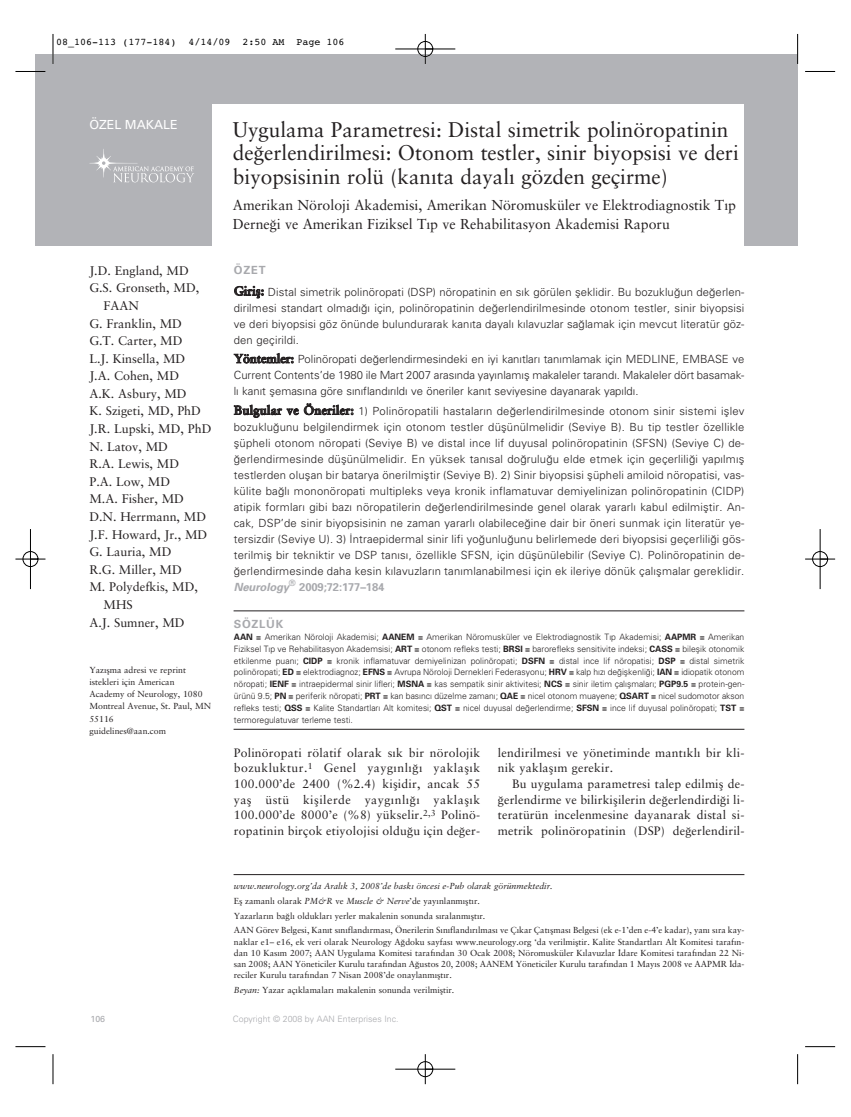
<style>
.page{position:relative;width:851px;height:1117px;background:#fff}
.page>*{position:absolute;margin:0;border:0;box-sizing:border-box;transform-origin:0 0}
.t1{font:21.25px/23.8px "Sabon Roman";color:#231f20}
.t2{font:14.38px/18.8px "Sabon Roman";color:#231f20}
.t3{font:12.5px "Sabon Roman";color:#231f20}
.t4{font:12.5px "Univers T";color:#fff}
.t5{font:12.25px/15.6px "Sabon Roman";letter-spacing:.015em;color:#231f20;text-align:justify}
.t6{font:11.25px/16px "Univers T Light";letter-spacing:.01em;color:#231f20;text-align:justify}
.t7{font:11.25px "Univers T Bold";letter-spacing:-.01em;color:#a8a9ad}
.t8{font:11.25px "Univers T Bold";letter-spacing:.03em;color:#a8a9ad}
.t9{font:10px "Courier TU";color:#000}
.t10{font:8.75px/11.9px "Univers T Light";color:#231f20;text-align:justify}
.t11{font:8.75px/12.2px "Sabon Roman";color:#231f20}
.t12{font:italic 8.75px "Sabon";color:#231f20}
.t13{font:8.75px "Univers T Light";color:#a8a9ad}
.t14{font:8.75px "Univers T";color:#a8a9ad}
.s1{font-family:"Sabon";font-weight:700;font-size:12.5px}
.s2{font-style:italic}
.s3{font-family:"Univers T Bold"}
.s4{font-family:"Sabon";font-style:italic}
</style>
<div class="page">
<div style="left:35px;top:54px;width:177px;height:191px;background:#b2b3b7"></div>
<div style="left:744px;top:54px;width:53px;height:191px;background:#b2b3b7"></div>
<div style="left:35px;top:54px;width:762px;height:49px;background:#b2b3b7"></div>
<hr style="left:233px;top:874px;width:511px;height:1px;background:#231f20">
<hr style="left:233px;top:610px;width:511px;height:1px;background:#231f20">
<hr style="left:233px;top:728px;width:511px;height:1px;background:#231f20">
<svg style="left:89px;top:149px;width:105px;height:33px"></svg>
<hr style="left:53px;top:34px;width:1px;height:30px;background:#000">
<hr style="left:15px;top:71px;width:30px;height:1px;background:#000">
<hr style="left:797px;top:34px;width:1px;height:30px;background:#000">
<hr style="left:805px;top:71px;width:30px;height:1px;background:#000">
<hr style="left:53px;top:1053px;width:1px;height:30px;background:#000">
<hr style="left:15px;top:1046px;width:30px;height:1px;background:#000">
<hr style="left:797px;top:1053px;width:1px;height:30px;background:#000">
<hr style="left:805px;top:1046px;width:30px;height:1px;background:#000">
<hr style="left:395px;top:49px;width:60px;height:1px;background:#000">
<hr style="left:395px;top:1068px;width:60px;height:1px;background:#000">
<hr style="left:30px;top:529px;width:1px;height:60px;background:#000">
<hr style="left:819px;top:529px;width:1px;height:60px;background:#000">
<hr style="left:425px;top:34px;width:1px;height:30px;background:#000">
<hr style="left:425px;top:1053px;width:1px;height:30px;background:#000">
<hr style="left:15px;top:558px;width:30px;height:1px;background:#000">
<hr style="left:805px;top:558px;width:30px;height:1px;background:#000">
<div style="left:417px;top:41px;width:16px;height:16px;border:1px solid #000;border-radius:50%"></div>
<div style="left:417px;top:1061px;width:16px;height:15px;border:1px solid #000;border-radius:50%"></div>
<div style="left:23px;top:551px;width:15px;height:15px;border:1px solid #000;border-radius:50%"></div>
<div style="left:812px;top:551px;width:15px;height:15px;border:1px solid #000;border-radius:50%"></div>
<p class="t9" style="left:56px;top:38px;width:290px">08_106-113 (177-184) 4/14/09 2:50 AM Page 106</p>
<p class="t4" style="left:89px;top:120px;width:90px">ÖZEL MAKALE</p>
<p class="t3" style="left:89px;top:265px;width:101px">J.D. England, MD</p>
<p class="t3" style="left:89px;top:283px;width:111px">G.S. Gronseth, MD,</p>
<p class="t3" style="left:104px;top:300px;width:37px">FAAN</p>
<p class="t3" style="left:89px;top:318px;width:94px">G. Franklin, MD</p>
<p class="t3" style="left:89px;top:335px;width:95px">G.T. Carter, MD</p>
<p class="t3" style="left:89px;top:353px;width:97px">L.J. Kinsella, MD</p>
<p class="t3" style="left:89px;top:370px;width:91px">J.A. Cohen, MD</p>
<p class="t3" style="left:89px;top:388px;width:99px">A.K. Asbury, MD</p>
<p class="t3" style="left:89px;top:406px;width:113px">K. Szigeti, MD, PhD</p>
<p class="t3" style="left:89px;top:423px;width:123px">J.R. Lupski, MD, PhD</p>
<p class="t3" style="left:89px;top:441px;width:80px">N. Latov, MD</p>
<p class="t3" style="left:89px;top:458px;width:91px">R.A. Lewis, MD</p>
<p class="t3" style="left:89px;top:476px;width:82px">P.A. Low, MD</p>
<p class="t3" style="left:89px;top:493px;width:96px">M.A. Fisher, MD</p>
<p class="t3" style="left:89px;top:511px;width:118px">D.N. Herrmann, MD</p>
<p class="t3" style="left:89px;top:529px;width:119px">J.F. Howard, Jr., MD</p>
<p class="t3" style="left:89px;top:546px;width:83px">G. Lauria, MD</p>
<p class="t3" style="left:89px;top:564px;width:94px">R.G. Miller, MD</p>
<p class="t3" style="left:89px;top:581px;width:110px">M. Polydefkis, MD,</p>
<p class="t3" style="left:104px;top:599px;width:31px">MHS</p>
<p class="t3" style="left:89px;top:616px;width:97px">A.J. Sumner, MD</p>
<p class="t11" style="left:89px;top:664px;width:123px">Yaz›flma adresi ve reprint istekleri için American<br>Academy of Neurology, 1080<br>Montreal Avenue, St. Paul, MN<br>55116<br>guidelines@aan.com</p>
<h1 class="t1" style="left:233px;top:119px;width:507px">Uygulama Parametresi: Distal simetrik polinöropatinin de¤erlendirilmesi: Otonom testler, sinir biyopsisi ve deri biyopsisinin rolü (kan›ta dayal› gözden geçirme)</h1>
<p class="t2" style="left:233px;top:197px;width:504px">Amerikan Nöroloji Akademisi, Amerikan Nöromusküler ve Elektrodiagnostik T›p<br>Derne¤i ve Amerikan Fiziksel T›p ve Rehabilitasyon Akademisi Raporu</p>
<p class="t8" style="left:234px;top:266px;width:33px">ÖZET</p>
<p class="t6" style="left:234px;top:284px;width:512px"><span class="s1">Girifl:</span> Distal simetrik polinöropati (DSP) nöropatinin en s›k görülen fleklidir. Bu bozuklu¤un de¤erlen&shy;dirilmesi standart olmad›¤› için, polinöropatinin de¤erlendirilmesinde otonom testler, sinir biyopsisi ve deri biyopsisi göz önünde bulundurarak kan›ta dayal› k›lavuzlar sa¤lamak için mevcut literatür göz&shy;den geçirildi.</p>
<p class="t6" style="left:234px;top:352px;width:512px"><span class="s1">Yöntemler:</span> Polinöropati de¤erlendirmesindeki en iyi kan›tlar› tan›mlamak için MEDLINE, EMBASE ve Current Contents’de 1980 ile Mart 2007 aras›nda yay›nlam›fl makaleler tarand›. Makaleler dört basamak&shy;l› kan›t flemas›na göre s›n›fland›r›ld› ve öneriler kan›t seviyesine dayanarak yap›ld›.</p>
<p class="t6" style="left:234px;top:403px;width:512px"><span class="s1">Bulgular ve Öneriler:</span> 1) Polinöropatili hastalar›n de¤erlendirilmesinde otonom sinir sistemi ifllev bozuklu¤unu belgilendirmek için otonom testler düflünülmelidir (Seviye B). Bu tip testler özellikle flüpheli otonom nöropati (Seviye B) ve distal ince lif duyusal polinöropatinin (SFSN) (Seviye C) de-¤erlendirmesinde düflünülmelidir. En yüksek tan›sal do¤rulu¤u elde etmek için geçerlili¤i yap›lm›fl testlerden oluflan bir batarya önerilmifltir (Seviye B). 2) Sinir biyopsisi flüpheli amiloid nöropatisi, vas&shy;külite ba¤l› mononöropati multipleks veya kronik inflamatuvar demiyelinizan polinöropatinin (CIDP) atipik formlar› gibi baz› nöropatilerin de¤erlendirilmesinde genel olarak yararl› kabul edilmifltir. An&shy;cak, DSP’de sinir biyopsisinin ne zaman yararl› olabilece¤ine dair bir öneri sunmak için literatür ye&shy;tersizdir (Seviye U). 3) ‹ntraepidermal sinir lifi yo¤unlu¤unu belirlemede deri biyopsisi geçerlili¤i gös&shy;terilmifl bir tekniktir ve DSP tan›s›, özellikle SFSN, için düflünülebilir (Seviye C). Polinöropatinin de-¤erlendirmesinde daha kesin k›lavuzlar›n tan›mlanabilmesi için ek ileriye dönük çal›flmalar gereklidir.</p>
<p class="t7" style="left:234px;top:582px;width:152px"><span class="s2">Neurology</span><sup>®</sup> 2009;72:177–184</p>
<p class="t8" style="left:234px;top:619px;width:51px">SÖZLÜK</p>
<p class="t10" style="left:234px;top:631px;width:512px"><span class="s3">AAN =</span> Amerikan Nöroloji Akademisi; <span class="s3">AANEM =</span> Amerikan Nöromusküler ve Elektrodiagnostik T›p Akademisi; <span class="s3">AAPMR =</span> Amerikan Fiziksel T›p ve Rehabilitasyon Akademsisi; <span class="s3">ART =</span> otonom refleks testi; <span class="s3">BRSI =</span> barorefleks sensitivite indeksi; <span class="s3">CASS =</span> bileflik otonomik etkilenme puan›; <span class="s3">CIDP =</span> kronik inflamatuvar demiyelinizan polinöropati; <span class="s3">DSFN =</span> distal ince lif nöropatisi; <span class="s3">DSP =</span> distal simetrik polinöropati; <span class="s3">ED =</span> elektrodiagnoz; <span class="s3">EFNS =</span> Avrupa Nöroloji Dernekleri Federasyonu; <span class="s3">HRV =</span> kalp h›z› de¤iflkenli¤i; <span class="s3">IAN =</span> idiopatik otonom nöropati; <span class="s3">IENF =</span> intraepidermal sinir lifleri; <span class="s3">MSNA =</span> kas sempatik sinir aktivitesi; <span class="s3">NCS =</span> sinir iletim çal›flmalar›; <span class="s3">PGP9.5 =</span> protein-gen&shy;ürünü 9.5; <span class="s3">PN =</span> periferik nöropati; <span class="s3">PRT =</span> kan bas›nc› düzelme zaman›; <span class="s3">QAE =</span> nicel otonom muayene; <span class="s3">QSART =</span> nicel sudomotor akson refleks testi; <span class="s3">QSS =</span> Kalite Standartlar› Alt komitesi; <span class="s3">QST =</span> nicel duyusal de¤erlendirme; <span class="s3">SFSN =</span> ince lif duyusal polinöropati; <span class="s3">TST = </span>termoregulatuvar terleme testi.</p>
<p class="t5" style="left:234px;top:745px;width:248px">Polinöropati rölatif olarak s›k bir nörolojik bozukluktur.<sup>1</sup> Genel yayg›nl›¤› yaklafl›k 100.000’de 2400 (%2.4) kiflidir, ancak 55 yafl üstü kiflilerde yayg›nl›¤› yaklafl›k 100.000’de 8000’e (%8) yükselir.<sup>2,3</sup> Polinö&shy;ropatinin birçok etiyolojisi oldu¤u için de¤er-</p>
<p class="t5" style="left:498px;top:745px;width:248px">lendirilmesi ve yönetiminde mant›kl› bir kli&shy;nik yaklafl›m gerekir.</p>
<p class="t5" style="left:498px;top:776px;width:248px;text-indent:14px">Bu uygulama parametresi talep edilmifl de-¤erlendirme ve bilirkiflilerin de¤erlendirdi¤i li&shy;teratürün incelenmesine dayanarak distal si&shy;metrik polinöropatinin (DSP) de¤erlendiril-</p>
<p class="t12" style="left:234px;top:882px;width:320px">www.neurology.org’da Aral›k 3, 2008’de bask› öncesi e-Pub olarak görünmektedir.</p>
<p class="t11" style="left:234px;top:893px;width:512px;line-height:14.8px">Efl zamanl› olarak <span class="s4">PM&amp;R</span> ve <span class="s4">Muscle &amp; Nerve</span>’de yay›nlanm›flt›r.<br>Yazarlar›n ba¤l› olduklar› yerler makalenin sonunda s›ralanm›flt›r.<br>AAN Görev Belgesi, Kan›t s›n›fland›rmas›, Önerilerin S›n›fland›r›lmas› ve Ç›kar Çat›flmas› Belgesi (ek e-1’den e-4’e kadar), yan› s›ra kay-</p>
<p class="t11" style="left:234px;top:936px;width:512px;line-height:11.2px;text-align:justify">naklar e1– e16, ek veri olarak Neurology A¤doku sayfas› www.neurology.org ‘da verilmifltir. Kalite Standartlar› Alt Komitesi taraf›n&shy;dan 10 Kas›m 2007; AAN Uygulama Komitesi taraf›ndan 30 Ocak 2008; Nöromusküler K›lavuzlar ‹dare Komitesi taraf›ndan 22 Ni&shy;san 2008; AAN Yöneticiler Kurulu taraf›ndan A¤ustos 20, 2008; AANEM Yöneticiler Kurulu taraf›ndan 1 May›s 2008 ve AAPMR ‹da&shy;reciler Kurulu taraf›ndan 7 Nisan 2008’de onaylanm›flt›r.</p>
<p class="t11" style="left:234px;top:984px;width:222px"><span class="s4">Beyan:</span> Yazar aç›klamalar› makalenin sonunda verilmifltir.</p>
<p class="t14" style="left:90px;top:1015px;width:16px">106</p>
<p class="t13" style="left:233px;top:1015px;width:167px">Copyright © 2008 by AAN Enterprises Inc.</p>
</div>
